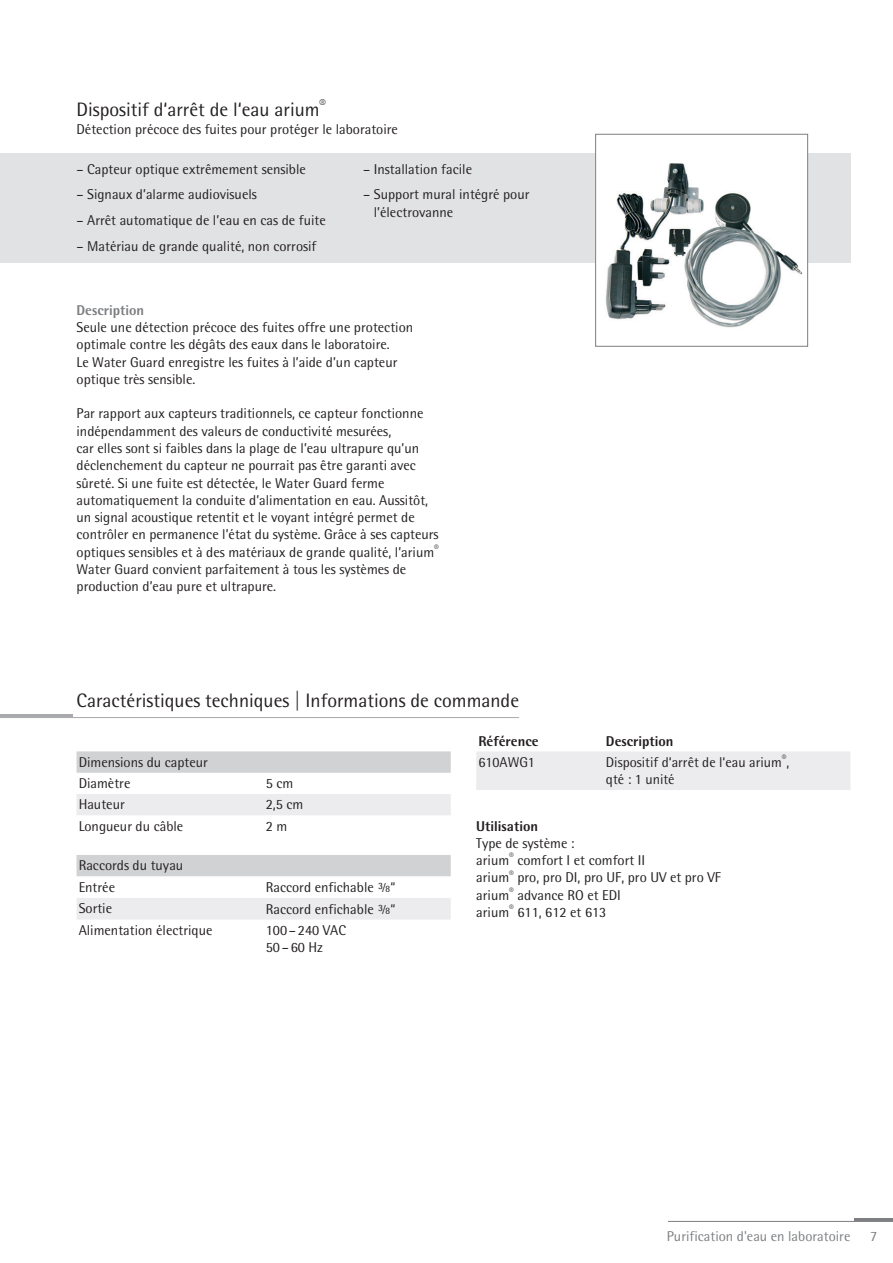
<style>
.page{position:relative;width:893px;height:1263px;background:#fff}
.page>*{position:absolute;margin:0;border:0;box-sizing:border-box;transform-origin:0 0}
.t1{font:19.5px "Sartorius Rotis Sans 2013";color:#231f20}
.t2{font:14.25px/17.2px "Sartorius Rotis Sans 2013";color:#231f20}
.t3{font:14.25px "Sartorius Rotis Sans 2013";color:#7c7e81}
.t4{font:800 14.25px "Sartorius Rotis Sans 2013";color:#231f20}
.t5{font:800 14.25px "Sartorius Rotis Sans 2013";color:#7c7e81}
</style>
<div class="page">
<hr style="left:668px;top:1221px;width:225px;height:1px;background:#7c7e81">
<hr style="left:855px;top:1218px;width:38px;height:3px;background:#7c7e81">
<div style="left:0;top:153px;width:850px;height:110px;background:#e1e2e4"></div>
<img style="left:597px;top:153px;width:209px;height:175px">
<div style="left:595px;top:134px;width:213px;height:213px;border:1px solid #7c7e81"></div>
<hr style="left:0;top:717px;width:519px;height:1px;background:#a8a9ad">
<hr style="left:0;top:714px;width:72px;height:3px;background:#a8a9ad">
<svg style="left:77px;top:751px;width:374px;height:22px;background:#d2d3d5"></svg>
<div style="left:77px;top:794px;width:374px;height:21px;background:#ececee"></div>
<div style="left:77px;top:855px;width:374px;height:21px;background:#d1d2d4"></div>
<div style="left:476px;top:751px;width:374px;height:39px;background:#ececee"></div>
<div style="left:77px;top:898px;width:374px;height:21px;background:#ececee"></div>
<h1 class="t1" style="left:77px;top:97px;width:251px">Dispositif d‘arrêt de l‘eau arium<sup>®</sup></h1>
<p class="t2" style="left:77px;top:121px;width:323px">Détection précoce des fuites pour protéger le laboratoire</p>
<p class="t2" style="left:77px;top:160px;width:231px">– Capteur optique extrêmement sensible</p>
<p class="t2" style="left:77px;top:186px;width:182px">– Signaux d’alarme audiovisuels</p>
<p class="t2" style="left:77px;top:211px;width:251px">– Arrêt automatique de l’eau en cas de fuite</p>
<p class="t2" style="left:77px;top:237px;width:241px">– Matériau de grande qualité, non corrosif</p>
<p class="t2" style="left:363px;top:160px;width:110px">– Installation facile</p>
<p class="t2" style="left:374px;top:186px;width:157px;text-indent:-11px">– Support mural intégré pour l’électrovanne</p>
<p class="t5" style="left:77px;top:301px;width:69px">Description</p>
<p class="t2" style="left:77px;top:319px;width:338px">Seule une détection précoce des fuites offre une protection optimale contre les dégâts des eaux dans le laboratoire.<br>Le Water Guard enregistre les fuites à l’aide d’un capteur optique très sensible.</p>
<p class="t2" style="left:77px;top:405px;width:364px">Par rapport aux capteurs traditionnels, ce capteur fonctionne indépendamment des valeurs de conductivité mesurées,<br>car elles sont si faibles dans la plage de l’eau ultrapure qu’un déclenchement du capteur ne pourrait pas être garanti avec sûreté. Si une fuite est détectée, le Water Guard ferme automatiquement la conduite d’alimentation en eau. Aussitôt, un signal acoustique retentit et le voyant intégré permet de contrôler en permanence l’état du système. Grâce à ses capteurs optiques sensibles et à des matériaux de grande qualité, l’arium<sup>® </sup>Water Guard convient parfaitement à tous les systèmes de production d’eau pure et ultrapure.</p>
<h1 class="t1" style="left:77px;top:688px;width:444px">Caractéristiques techniques | Informations de commande</h1>
<p class="t2" style="left:79px;top:751px;width:131px;line-height:21.3px">Dimensions du capteur<br>Diamètre</p>
<p class="t2" style="left:266px;top:774px;width:29px">5 cm</p>
<p class="t2" style="left:79px;top:796px;width:48px">Hauteur</p>
<p class="t2" style="left:266px;top:796px;width:39px">2,5 cm</p>
<p class="t2" style="left:79px;top:817px;width:106px">Longueur du câble</p>
<p class="t2" style="left:266px;top:817px;width:23px">2 m</p>
<p class="t2" style="left:79px;top:855px;width:106px;line-height:21.3px">Raccords du tuyau<br>Entrée</p>
<p class="t2" style="left:266px;top:878px;width:131px">Raccord enfichable “</p>
<p class="t2" style="left:79px;top:900px;width:35px">Sortie</p>
<p class="t2" style="left:266px;top:900px;width:131px">Raccord enfichable “</p>
<p class="t2" style="left:79px;top:921px;width:135px">Alimentation électrique</p>
<p class="t2" style="left:266px;top:921px;width:82px">100–240 VAC<br>50–60 Hz</p>
<p class="t4" style="left:478px;top:732px;width:62px">Référence</p>
<p class="t4" style="left:606px;top:732px;width:69px">Description</p>
<p class="t2" style="left:478px;top:753px;width:58px">610AWG1</p>
<p class="t2" style="left:606px;top:753px;width:185px">Dispositif d‘arrêt de l‘eau arium<sup>®</sup>, qté : 1 unité</p>
<p class="t4" style="left:476px;top:817px;width:63px">Utilisation</p>
<p class="t2" style="left:476px;top:834px;width:246px">Type de système :<br>arium<sup>®</sup> comfort I et comfort II<br>arium<sup>®</sup> pro, pro DI, pro UF, pro UV et pro VF arium<sup>®</sup> advance RO et EDI<br>arium<sup>®</sup> 611, 612 et 613</p>
<p class="t3" style="left:667px;top:1228px;width:185px">Purification d'eau en laboratoire</p>
<p class="t3" style="left:870px;top:1228px;width:9px">7</p>
</div>
